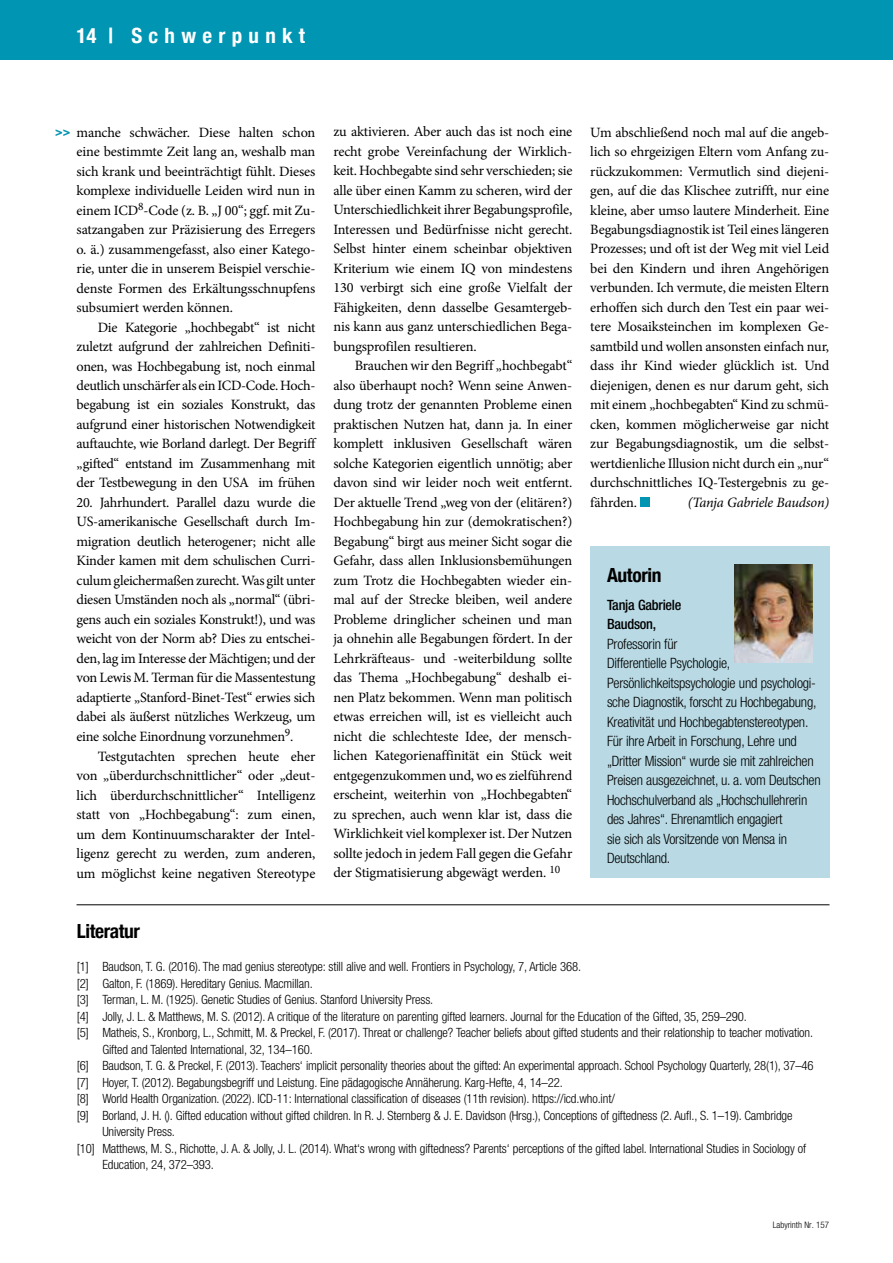
<style>
.page{position:relative;width:893px;height:1263px;background:#fff}
.page>*{position:absolute;margin:0;border:0;box-sizing:border-box;transform-origin:0 0}
.t1{font:700 condensed 21px "Helvetica Neue";letter-spacing:.3em;color:#fff}
.t2{font:700 condensed 19.5px "Helvetica Neue";letter-spacing:-.02em;color:#000}
.t3{font:14.25px/19.5px "Minion Pro";letter-spacing:-.015em;color:#000;text-align:justify}
.t4{font:300 condensed 14.25px/19.5px "Helvetica Neue LT Std";letter-spacing:-.015em;color:#000}
.t5{font:italic 14.25px "Minion Pro";letter-spacing:-.015em;color:#000}
.t6{font:500 condensed 14.25px/19.5px "Helvetica Neue LT Std";letter-spacing:-.015em;color:#000}
.t7{font:300 condensed 12.75px "Helvetica Neue LT Std";letter-spacing:-.01em;color:#000}
.t8{font:300 condensed 9px "Helvetica Neue LT Std";color:#000}
.s1{font-family:"Helvetica Neue";font-weight:700;font-stretch:condensed;font-size:12.75px;color:#0095b2}
</style>
<div class="page">
<div style="left:0;top:0;width:893px;height:60px;background:#0095b2"></div>
<div style="left:641px;top:497px;width:9px;height:10px;background:#0095b2"></div>
<hr style="left:77px;top:904px;width:752px;height:1px;background:#000">
<div style="left:590px;top:546px;width:239px;height:332px;background:#b9dae4"></div>
<img style="left:734px;top:565px;width:79px;height:97px">
<h1 class="t1" style="left:77px;top:18px;width:230px">14 | Schwerpunkt</h1>
<p class="t3" style="left:77px;top:122px;width:240px;text-indent:-21px"><span class="s1">&gt;&gt;</span> manche schwächer. Diese halten schon eine bestimmte Zeit lang an, weshalb man sich krank und beeinträchtigt fühlt. Dieses komplexe individuelle Leiden wird nun in einem ICD<sup>8</sup>-Code (z. B. „J 00“; ggf. mit Zu&shy;satzangaben zur Präzisierung des Erregers o. ä.) zusammengefasst, also einer Katego&shy;rie, unter die in unserem Beispiel verschie&shy;denste Formen des Erkältungsschnupfens subsumiert werden können.</p>
<p class="t3" style="left:77px;top:317px;width:240px;text-indent:21px">Die Kategorie „hochbegabt“ ist nicht zuletzt aufgrund der zahlreichen Definiti&shy;onen, was Hochbegabung ist, noch einmal deutlich unschärfer als ein ICD-Code. Hoch&shy;begabung ist ein soziales Konstrukt, das aufgrund einer historischen Notwendigkeit auftauchte, wie Borland darlegt. Der Begriff „gifted“ entstand im Zusammenhang mit der Testbewegung in den USA im frühen</p>
<p class="t3" style="left:77px;top:493px;width:240px">20. Jahrhundert. Parallel dazu wurde die US-amerikanische Gesellschaft durch Im&shy;migration deutlich heterogener; nicht alle Kinder kamen mit dem schulischen Curri&shy;culum gleichermaßen zurecht. Was gilt unter diesen Umständen noch als „normal“ (übri&shy;gens auch ein soziales Konstrukt!), und was weicht von der Norm ab? Dies zu entschei&shy;den, lag im Interesse der Mächtigen; und der von Lewis M. Terman für die Massentestung adaptierte „Stanford-Binet-Test“ erwies sich dabei als äußerst nützliches Werkzeug, um eine solche Einordnung vorzunehmen<sup>9</sup>.</p>
<p class="t3" style="left:77px;top:746px;width:240px;text-indent:21px">Testgutachten sprechen heute eher von „überdurchschnittlicher“ oder „deut&shy;lich überdurchschnittlicher“ Intelligenz statt von „Hochbegabung“: zum einen, um dem Kontinuumscharakter der Intel&shy;ligenz gerecht zu werden, zum anderen, um möglichst keine negativen Stereotype</p>
<p class="t3" style="left:333px;top:122px;width:240px">zu aktivieren. Aber auch das ist noch eine recht grobe Vereinfachung der Wirklich&shy;keit. Hochbegabte sind sehr verschieden; sie alle über einen Kamm zu scheren, wird der Unterschiedlichkeit ihrer Begabungsprofile, Interessen und Bedürfnisse nicht gerecht.<br>Selbst hinter einem scheinbar objektiven Kriterium wie einem IQ von mindestens 130 verbirgt sich eine große Vielfalt der Fähigkeiten, denn dasselbe Gesamtergeb&shy;nis kann aus ganz unterschiedlichen Bega&shy;bungsprofilen resultieren.</p>
<p class="t3" style="left:333px;top:356px;width:240px;text-indent:21px">Brauchen wir den Begriff „hochbegabt“ also überhaupt noch? Wenn seine Anwen&shy;dung trotz der genannten Probleme einen praktischen Nutzen hat, dann ja. In einer komplett inklusiven Gesellschaft wären solche Kategorien eigentlich unnötig; aber davon sind wir leider noch weit entfernt.<br>Der aktuelle Trend „weg von der (elitären?)<br>Hochbegabung hin zur (demokratischen?)<br>Begabung“ birgt aus meiner Sicht sogar die Gefahr, dass allen Inklusionsbemühungen zum Trotz die Hochbegabten wieder ein&shy;mal auf der Strecke bleiben, weil andere Probleme dringlicher scheinen und man ja ohnehin alle Begabungen fördert. In der Lehrkräfteaus- und -weiterbildung sollte das Thema „Hochbegabung“ deshalb ei&shy;nen Platz bekommen. Wenn man politisch etwas erreichen will, ist es vielleicht auch nicht die schlechteste Idee, der mensch&shy;lichen Kategorienaffinität ein Stück weit entgegenzukommen und, wo es zielführend erscheint, weiterhin von „Hochbegabten“ zu sprechen, auch wenn klar ist, dass die Wirklichkeit viel komplexer ist. Der Nutzen sollte jedoch in jedem Fall gegen die Gefahr der Stigmatisierung abgewägt werden. <sup>10</sup></p>
<p class="t3" style="left:590px;top:122px;width:240px">Um abschließend noch mal auf die angeb&shy;lich so ehrgeizigen Eltern vom Anfang zu&shy;rückzukommen: Vermutlich sind diejeni&shy;gen, auf die das Klischee zutrifft, nur eine kleine, aber umso lautere Minderheit. Eine Begabungsdiagnostik ist Teil eines längeren Prozesses; und oft ist der Weg mit viel Leid bei den Kindern und ihren Angehörigen verbunden. Ich vermute, die meisten Eltern erhoffen sich durch den Test ein paar wei&shy;tere Mosaiksteinchen im komplexen Ge&shy;samtbild und wollen ansonsten einfach nur, dass ihr Kind wieder glücklich ist. Und diejenigen, denen es nur darum geht, sich mit einem „hochbegabten“ Kind zu schmü&shy;cken, kommen möglicherweise gar nicht zur Begabungsdiagnostik, um die selbst&shy;wertdienliche Illusion nicht durch ein „nur“ durchschnittliches IQ-Testergebnis zu ge&shy;fährden.</p>
<p class="t5" style="left:688px;top:493px;width:143px">(Tanja Gabriele Baudson)</p>
<h2 class="t2" style="left:607px;top:559px;width:56px">Autorin</h2>
<p class="t6" style="left:607px;top:595px;width:76px">Tanja Gabriele<br>Baudson,</p>
<p class="t4" style="left:607px;top:634px;width:215px">Professorin für<br>Differentielle Psychologie, Persönlichkeitspsychologie und psychologi&shy;sche Diagnostik, forscht zu Hochbegabung, Kreativität und Hochbegabtenstereotypen.<br>Für ihre Arbeit in Forschung, Lehre und „Dritter Mission“ wurde sie mit zahlreichen Preisen ausgezeichnet, u. a. vom Deutschen Hochschulverband als „Hochschullehrerin des Jahres“. Ehrenamtlich engagiert<br>sie sich als Vorsitzende von Mensa in Deutschland.</p>
<h2 class="t2" style="left:77px;top:915px;width:65px">Literatur</h2>
<p class="t7" style="left:77px;top:959px;width:506px">[1] Baudson, T. G. (2016). The mad genius stereotype: still alive and well. Frontiers in Psychology, 7, Article 368.</p>
<p class="t7" style="left:77px;top:976px;width:237px">[2] Galton, F. (1869). Hereditary Genius. Macmillan.</p>
<p class="t7" style="left:77px;top:992px;width:358px">[3] Terman, L. M. (1925). Genetic Studies of Genius. Stanford University Press.</p>
<p class="t7" style="left:77px;top:1009px;width:672px">[4] Jolly, J. L. &amp; Matthews, M. S. (2012). A critique of the literature on parenting gifted learners. Journal for the Education of the Gifted, 35, 259–290.</p>
<p class="t7" style="left:77px;top:1025px;width:738px">[5] Matheis, S., Kronborg, L., Schmitt, M. &amp; Preckel, F. (2017). Threat or challenge? Teacher beliefs about gifted students and their relationship to teacher motivation.</p>
<p class="t7" style="left:102px;top:1042px;width:212px">Gifted and Talented International, 32, 134–160.</p>
<p class="t7" style="left:77px;top:1058px;width:738px">[6] Baudson, T. G. &amp; Preckel, F. (2013). Teachers‘ implicit personality theories about the gifted: An experimental approach. School Psychology Quarterly, 28(1), 37–46</p>
<p class="t7" style="left:77px;top:1075px;width:488px">[7] Hoyer, T. (2012). Begabungsbegriff und Leistung. Eine pädagogische Annäherung. Karg-Hefte, 4, 14–22.</p>
<p class="t7" style="left:77px;top:1091px;width:539px">[8] World Health Organization. (2022). ICD-11: International classification of diseases (11th revision). https://icd.who.int/</p>
<p class="t7" style="left:77px;top:1108px;width:717px">[9] Borland, J. H. (). Gifted education without gifted children. In R. J. Sternberg &amp; J. E. Davidson (Hrsg.), Conceptions of giftedness (2. Aufl., S. 1–19). Cambridge</p>
<p class="t7" style="left:102px;top:1124px;width:74px">University Press.</p>
<p class="t7" style="left:77px;top:1141px;width:731px">[10] Matthews, M. S., Richotte, J. A. &amp; Jolly, J. L. (2014). What‘s wrong with giftedness? Parents‘ perceptions of the gifted label. International Studies in Sociology of</p>
<p class="t7" style="left:102px;top:1157px;width:113px">Education, 24, 372–393.</p>
<p class="t8" style="left:773px;top:1220px;width:58px">Labyrinth Nr. 157</p>
</div>
